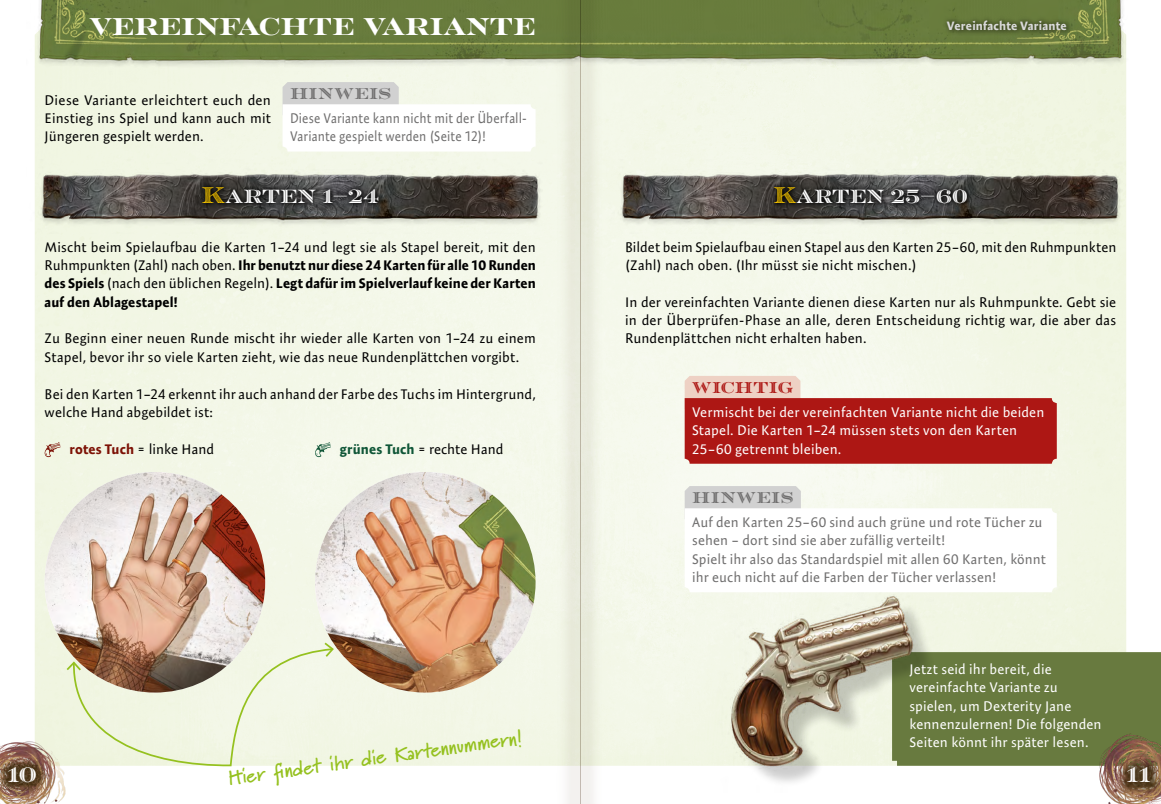
<style>
.page{position:relative;width:1161px;height:804px;background:#fff}
.page>*{position:absolute;margin:0;border:0;box-sizing:border-box;transform-origin:0 0}
.t1{font:24.5px "Rosella Solid";color:#fff}
.t2{font:700 21px "Marydale";color:#95c11f}
.t3{font:21px "Rosella Inline";color:#fff}
.t4{font:19.25px "Rosella Inline";letter-spacing:.005em;color:#fff;scale:.95 1}
.t5{font:19.25px "Rosella Inline";letter-spacing:.005em;color:#fff}
.t6{font:15.75px "Rosella Inline";letter-spacing:.03em;color:#706f6f}
.t7{font:15.75px "Rosella Inline";letter-spacing:.02em;color:#ad1714}
.t8{font:14px/18.4px "Expo Sans Pro";letter-spacing:.005em;color:#000}
.t9{font:14px/18.4px "Expo Sans Pro";letter-spacing:.005em;color:#fff}
.t10{font:14px/18.4px "Expo Sans Pro";letter-spacing:.005em;color:#706f6f}
.t11{font:14px/18.4px "Expo Sans Pro";letter-spacing:.005em;color:#706f6f;scale:.9 1}
.t12{font:700 12.25px "Expo Sans Pro";letter-spacing:.015em;color:#dadada}
.s1{font-family:"Rosella Hatched";font-size:22.75px;color:#fc0}
.s2{font-weight:700}
.s3{font-weight:700;color:#7d1206}
.s4{font-weight:700;color:#0f5637}
</style>
<div class="page">
<div style="left:35px;top:74px;width:1091px;height:691px;background:#f3f7e7"></div>
<div style="left:935px;top:652px;width:226px;height:113px;background:#687a3f"></div>
<img style="left:1094px;top:729px;width:67px;height:75px">
<img style="left:0;top:731px;width:66px;height:73px">
<img style="left:710px;top:592px;width:223px;height:190px">
<img style="left:607px;top:160px;width:519px;height:73px">
<img style="left:34px;top:160px;width:520px;height:73px">
<img style="left:35px;top:0;width:1092px;height:74px">
<svg style="left:198px;top:183px;width:185px;height:25px;background:#333232"></svg>
<svg style="left:769px;top:182px;width:203px;height:26px;background:#323131"></svg>
<svg style="left:283px;top:82px;width:253px;height:69px"></svg>
<svg style="left:44px;top:442px;width:17px;height:15px"></svg>
<svg style="left:315px;top:442px;width:16px;height:15px"></svg>
<svg style="left:685px;top:486px;width:372px;height:106px"></svg>
<svg style="left:685px;top:376px;width:372px;height:88px;background:#be4d47"></svg>
<div style="left:65px;top:641px;width:270px;height:126px;background:#f2f6e4"></div>
<div style="left:942px;top:15px;width:129px;height:20px;background:#000;opacity:.35"></div>
<svg style="left:0;top:757px;width:46px;height:35px;background:#74563d"></svg>
<svg style="left:1117px;top:757px;width:43px;height:35px;background:#73573d"></svg>
<img style="left:315px;top:472px;width:221px;height:220px;border-radius:110px">
<img style="left:45px;top:472px;width:220px;height:220px;border-radius:110px">
<svg style="left:556px;top:0;width:49px;height:804px;background:#e3e7d5"></svg>
<hr style="left:580px;top:0;width:1px;height:804px;background:#9a8b7b">
<h1 class="t1" style="left:90px;top:5px;width:447px">VEREINFACHTE VARIANTE</h1>
<p class="t8" style="left:45px;top:90px;width:228px;text-align:justify">Diese Variante erleichtert euch den Einstieg ins Spiel und kann auch mit Jüngeren gespielt werden.</p>
<p class="t6" style="left:290px;top:80px;width:103px">HINWEIS</p>
<p class="t11" style="left:290px;top:109px;width:265px">Diese Variante kann nicht mit der Überfall-<br>Variante gespielt werden (Seite 12)!</p>
<p class="t12" style="left:947px;top:18px;width:121px">Vereinfachte Variante</p>
<h3 class="t5" style="left:202px;top:180px;width:179px"><span class="s1">K</span>ARTEN 1–24</h3>
<h3 class="t4" style="left:773px;top:180px;width:206px"><span class="s1">K</span>ARTEN 25–60</h3>
<p class="t8" style="left:45px;top:237px;width:493px;text-align:justify">Mischt beim Spielaufbau die Karten 1–24 und legt sie als Stapel bereit, mit den Ruhmpunkten (Zahl) nach oben. <span class="s2">Ihr benutzt nur diese 24 Karten für alle 10 Runden des Spiels</span> (nach den üblichen Regeln). <span class="s2">Legt dafür im Spielverlauf keine der Karten auf den Ablagestapel!</span></p>
<p class="t8" style="left:45px;top:329px;width:493px">Zu Beginn einer neuen Runde mischt ihr wieder alle Karten von 1–24 zu einem<br>Stapel, bevor ihr so viele Karten zieht, wie das neue Rundenplättchen vorgibt.</p>
<p class="t8" style="left:45px;top:384px;width:493px">Bei den Karten 1–24 erkennt ihr auch anhand der Farbe des Tuchs im Hintergrund, welche Hand abgebildet ist:</p>
<p class="t8" style="left:69px;top:439px;width:146px"><span class="s3">rotes Tuch</span> = linke Hand</p>
<p class="t8" style="left:340px;top:439px;width:165px"><span class="s4">grünes Tuch</span> = rechte Hand</p>
<p class="t8" style="left:625px;top:237px;width:493px">Bildet beim Spielaufbau einen Stapel aus den Karten 25–60, mit den Ruhmpunkten (Zahl) nach oben. (Ihr müsst sie nicht mischen.)</p>
<p class="t8" style="left:625px;top:292px;width:493px;text-align:justify">In der vereinfachten Variante dienen diese Karten nur als Ruhmpunkte. Gebt sie in der Überprüfen-Phase an alle, deren Entscheidung richtig war, die aber das Rundenplättchen nicht erhalten haben.</p>
<p class="t7" style="left:692px;top:374px;width:102px">WICHTIG</p>
<p class="t9" style="left:692px;top:403px;width:354px">Vermischt bei der vereinfachten Variante nicht die beiden<br>Stapel. Die Karten 1–24 müssen stets von den Karten<br>25–60 getrennt bleiben.</p>
<p class="t6" style="left:692px;top:484px;width:103px">HINWEIS</p>
<p class="t10" style="left:692px;top:513px;width:355px">Auf den Karten 25–60 sind auch grüne und rote Tücher zu sehen – dort sind sie aber zufällig verteilt!<br>Spielt ihr also das Standardspiel mit allen 60 Karten, könnt ihr euch nicht auf die Farben der Tücher verlassen!</p>
<p class="t9" style="left:909px;top:659px;width:194px">Jetzt seid ihr bereit, die vereinfachte Variante zu spielen, um Dexterity Jane kennenzulernen! Die folgenden<br>Seiten könnt ihr später lesen.</p>
<h2 class="t2" style="left:226px;top:765px;width:299px;rotate:-8deg">Hier fi ndet ihr die Kartennummern!</h2>
<h2 class="t3" style="left:7px;top:756px;width:31px">10</h2>
<h2 class="t3" style="left:1126px;top:756px;width:26px">11</h2>
</div>
